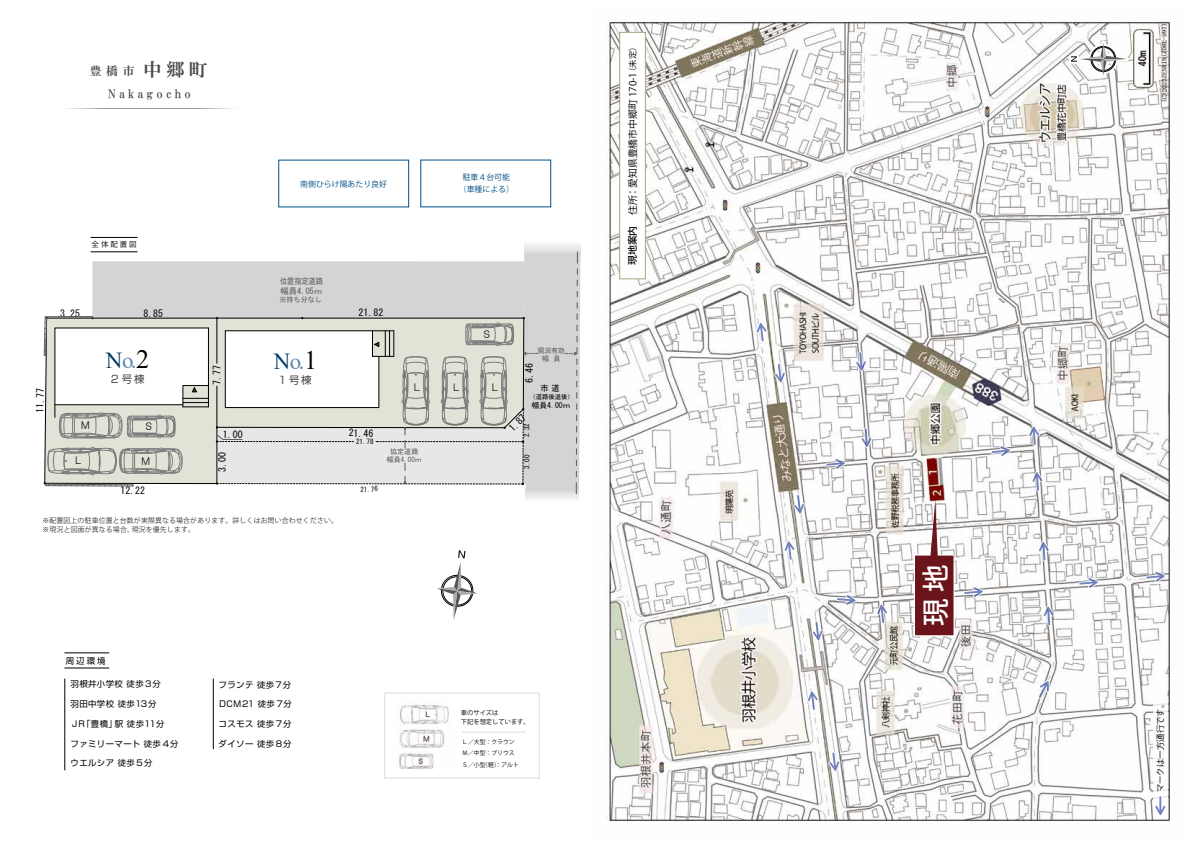
<style>
.page{position:relative;width:1191px;height:842px;background:#fff}
.page>*{position:absolute;margin:0;border:0;box-sizing:border-box;transform-origin:0 0}
.t1{font:500 27.5px "Koz Go Pro";color:#fff}
.t2{font:22.9px "Times New Roman";color:#5e87ae}
.t3{font:11.8px "HGP Mincho E";letter-spacing:.27em;color:#4c4948}
.t4{font:11.7px "HGP Mincho E";color:#4c4948}
.t5{font:10.5px "Shin Go Pro";letter-spacing:.215em;color:#4c4948}
.t6{font:9.8px "MS Gothic";color:#000}
.t7{font:9.8px "Koz Go Pro";color:#000}
.t8{font:9.8px "HG Gothic M";color:#000}
.t9{font:8.4px "Shin Go Pro";letter-spacing:.05em;color:#000}
.t10{font:8.4px "Shin Go Pro";letter-spacing:.02em;color:#000}
.t11{font:8.4px "Koz Go Pro";color:#000}
.t12{font:8.4px "Shin Go Pro";letter-spacing:-.03em;color:#000}
.t13{font:8.4px "MS Gothic";color:#5e5c5c}
.t14{font:8.2px "MS Gothic";letter-spacing:-.025em;color:#5e5c5c;scale:.9 1}
.t15{font:8.2px "MS Gothic";color:#000}
.t16{font:7.9px/11.8px "Koz Go Pr 6 N";color:#004e86;text-align:center}
.t17{font:7.7px "MS Gothic";color:#000}
.t18{font:7.5px "Source Han Sans JP";letter-spacing:.25em;color:#000}
.t19{font:7px "MS Gothic";color:#000}
.t20{font:7px/7.7px "MS Gothic";color:#5e5c5c;text-align:center}
.t21{font:7px/7.7px "MS P Gothic";color:#5e5c5c;text-align:center}
.t22{font:300 6.9px/9px "Koz Go Pro";letter-spacing:.02em;color:#000}
.t23{font:6.3px/9.4px "Koz Go Pro";color:#000}
.t24{font:6.3px "MS Gothic";letter-spacing:-.005em;color:#000}
.t25{font:5.8px/11.2px "Koz Go Pro";color:#000}
.s1{font-size:18.4px}
.s2{color:#003b68}
.s3{font-size:26.3px;color:#000}
.s4{font-weight:500}
.s5{font-size:8.4px}
</style>
<div class="page">
<hr style="left:525px;top:500px;width:54px;height:1px;background:#f9f9f9">
<hr style="left:525px;top:499px;width:54px;height:1px;background:#f5f6f6">
<svg style="left:44px;top:244px;width:536px;height:255px"></svg>
<svg style="left:68px;top:108px;width:167px;height:1px"></svg>
<hr style="left:65px;top:653px;width:44px;height:1px;background:#000">
<hr style="left:65px;top:668px;width:44px;height:1px;background:#000">
<hr style="left:65px;top:679px;width:1px;height:91px;background:#000">
<hr style="left:213px;top:679px;width:1px;height:70px;background:#000">
<hr style="left:91px;top:237px;width:46px;height:1px;background:#000">
<hr style="left:91px;top:252px;width:46px;height:1px;background:#000">
<div style="left:384px;top:693px;width:155px;height:85px;border:1px solid #dcdddd"></div>
<img style="left:399px;top:704px;width:50px;height:65px">
<hr style="left:462px;top:732px;width:63px;height:1px;background:#dcdddd">
<svg style="left:437px;top:550px;width:41px;height:70px"></svg>
<img style="left:606px;top:20px;width:565px;height:802px">
<svg style="left:1059px;top:20px;width:97px;height:94px"></svg>
<div style="left:1153px;top:701px;width:14px;height:118px;background:#fff"></div>
<svg style="left:1154px;top:796px;width:12px;height:20px"></svg>
<svg style="left:828px;top:751px;width:12px;height:21px"></svg>
<svg style="left:807px;top:690px;width:11px;height:21px"></svg>
<svg style="left:811px;top:621px;width:12px;height:20px"></svg>
<svg style="left:793px;top:494px;width:12px;height:20px"></svg>
<svg style="left:963px;top:586px;width:20px;height:12px"></svg>
<svg style="left:1038px;top:680px;width:11px;height:19px"></svg>
<svg style="left:1042px;top:606px;width:12px;height:20px"></svg>
<svg style="left:1038px;top:541px;width:11px;height:20px"></svg>
<svg style="left:1031px;top:471px;width:12px;height:21px"></svg>
<svg style="left:1028px;top:425px;width:12px;height:21px"></svg>
<svg style="left:876px;top:604px;width:12px;height:20px"></svg>
<svg style="left:860px;top:427px;width:12px;height:21px"></svg>
<svg style="left:855px;top:351px;width:12px;height:21px"></svg>
<svg style="left:990px;top:445px;width:21px;height:12px"></svg>
<svg style="left:825px;top:458px;width:21px;height:12px"></svg>
<svg style="left:1078px;top:577px;width:20px;height:12px"></svg>
<svg style="left:1145px;top:571px;width:20px;height:12px"></svg>
<svg style="left:774px;top:363px;width:11px;height:20px"></svg>
<svg style="left:783px;top:540px;width:12px;height:21px"></svg>
<svg style="left:836px;top:594px;width:20px;height:12px"></svg>
<svg style="left:755px;top:322px;width:12px;height:20px"></svg>
<div style="left:914px;top:555px;width:40px;height:81px;background:#6b1419"></div>
<div style="left:914px;top:555px;width:40px;height:81px;border:1px solid #fff"></div>
<svg style="left:930px;top:500px;width:8px;height:57px"></svg>
<div style="left:619px;top:32px;width:26px;height:247px;background:#fff"></div>
<div style="left:619px;top:32px;width:27px;height:247px;border:1px solid #aca382"></div>
<h3 class="t4" style="left:90px;top:65px;width:119px">豊橋市 <span class="s1">中郷町</span></h3>
<h3 class="t3" style="left:108px;top:87px;width:84px">Nakagocho</h3>
<p class="t16" style="left:300px;top:178px;width:88px">南側ひらけ陽あたり良好</p>
<p class="t16" style="left:459px;top:172px;width:57px">駐車４台可能（車種による）</p>
<p class="t6" style="left:35px;top:413px;width:26px;rotate:-89deg">11.77</p>
<p class="t18" style="left:92px;top:240px;width:46px">全体配置図</p>
<p class="t6" style="left:60px;top:308px;width:21px">3.25</p>
<p class="t6" style="left:143px;top:309px;width:21px">8.85</p>
<h2 class="t2" style="left:106px;top:344px;width:45px"><span class="s2">N</span>o.<span class="s3">2</span></h2>
<p class="t5" style="left:111px;top:370px;width:35px">2号棟</p>
<p class="t6" style="left:212px;top:385px;width:21px;rotate:-90deg">7.77</p>
<p class="t14" style="left:280px;top:277px;width:49px">位置指定道路</p>
<p class="t13" style="left:280px;top:287px;width:44px">幅員4.05ｍ</p>
<p class="t20" style="left:280px;top:296px;width:44px">※持ち分なし</p>
<h2 class="t2" style="left:274px;top:345px;width:45px"><span class="s2">N</span>o.<span class="s3">1</span></h2>
<p class="t5" style="left:278px;top:372px;width:35px">1号棟</p>
<p class="t6" style="left:358px;top:308px;width:26px">21.82</p>
<p class="t8" style="left:482px;top:329px;width:11px">Ｓ</p>
<p class="t8" style="left:412px;top:383px;width:11px">Ｌ</p>
<p class="t8" style="left:451px;top:383px;width:11px">Ｌ</p>
<p class="t8" style="left:490px;top:383px;width:11px">Ｌ</p>
<p class="t21" style="left:537px;top:347px;width:29px">現況有効幅 員</p>
<p class="t6" style="left:524px;top:383px;width:21px;rotate:-90deg">6.46</p>
<p class="t15" style="left:540px;top:384px;width:21px">市道</p>
<p class="t24" style="left:529px;top:393px;width:46px">（道路後退後）</p>
<p class="t17" style="left:532px;top:401px;width:40px">幅員4.00ｍ</p>
<p class="t8" style="left:81px;top:421px;width:11px">Ｍ</p>
<p class="t8" style="left:144px;top:422px;width:11px">Ｓ</p>
<p class="t6" style="left:507px;top:426px;width:21px;rotate:-45deg">1.87</p>
<p class="t19" style="left:356px;top:438px;width:19px">21.78</p>
<p class="t6" style="left:223px;top:429px;width:21px">1.00</p>
<p class="t19" style="left:523px;top:437px;width:16px;rotate:-90deg">2.32</p>
<p class="t6" style="left:349px;top:428px;width:26px">21.46</p>
<p class="t8" style="left:74px;top:456px;width:11px">Ｌ</p>
<p class="t8" style="left:141px;top:456px;width:11px">Ｍ</p>
<p class="t6" style="left:217px;top:472px;width:21px;rotate:-90deg">3.00</p>
<p class="t20" style="left:387px;top:448px;width:37px">協定道路幅員4.00ｍ</p>
<p class="t6" style="left:120px;top:486px;width:26px">12.22</p>
<p class="t19" style="left:360px;top:485px;width:19px">21.76</p>
<p class="t19" style="left:523px;top:469px;width:16px;rotate:-90deg">3.00</p>
<p class="t22" style="left:43px;top:516px;width:297px">※配置図上の駐車位置と台数が実際異なる場合があります。詳しくはお問い合わせください。※現況と図面が異なる場合、現況を優先します。</p>
<p class="t7" style="left:626px;top:265px;width:224px;rotate:-90deg"><span class="s4">現地案内</span> 住所：愛知県豊橋市中郷町 170- <span class="s5">（未定）</span></p>
<p class="t7" style="left:626px;top:78px;width:7px;rotate:-90deg">1</p>
<h1 class="t1" style="left:918px;top:626px;width:63px;rotate:-90deg">現地</h1>
<p class="t9" style="left:66px;top:654px;width:41px">周辺環境</p>
<p class="t9" style="left:71px;top:677px;width:92px">羽根井小学校 徒歩３分</p>
<p class="t9" style="left:71px;top:697px;width:87px">羽田中学校 徒歩13分</p>
<p class="t10" style="left:71px;top:717px;width:95px">ＪＲ「豊橋」駅 徒歩11分</p>
<p class="t9" style="left:71px;top:736px;width:110px">ファミリーマート 徒歩４分</p>
<p class="t9" style="left:71px;top:756px;width:83px">ウエルシア 徒歩５分</p>
<p class="t9" style="left:219px;top:677px;width:74px">フランテ 徒歩７分</p>
<p class="t12" style="left:219px;top:697px;width:75px">ＤＣＭ21 徒歩７分</p>
<p class="t9" style="left:219px;top:717px;width:74px">コスモス 徒歩７分</p>
<p class="t9" style="left:219px;top:737px;width:74px">ダイソー 徒歩８分</p>
<p class="t25" style="left:462px;top:737px;width:58px">Ｌ／大型：クラウン<br>Ｍ／中型：プリウス<br>Ｓ／小型（軽）：アルト</p>
<p class="t23" style="left:461px;top:708px;width:70px">車のサイズは<br>下記を想定しています。</p>
<p class="t11" style="left:1155px;top:792px;width:94px;rotate:-90deg">マークは一方通行です。</p>
</div>
